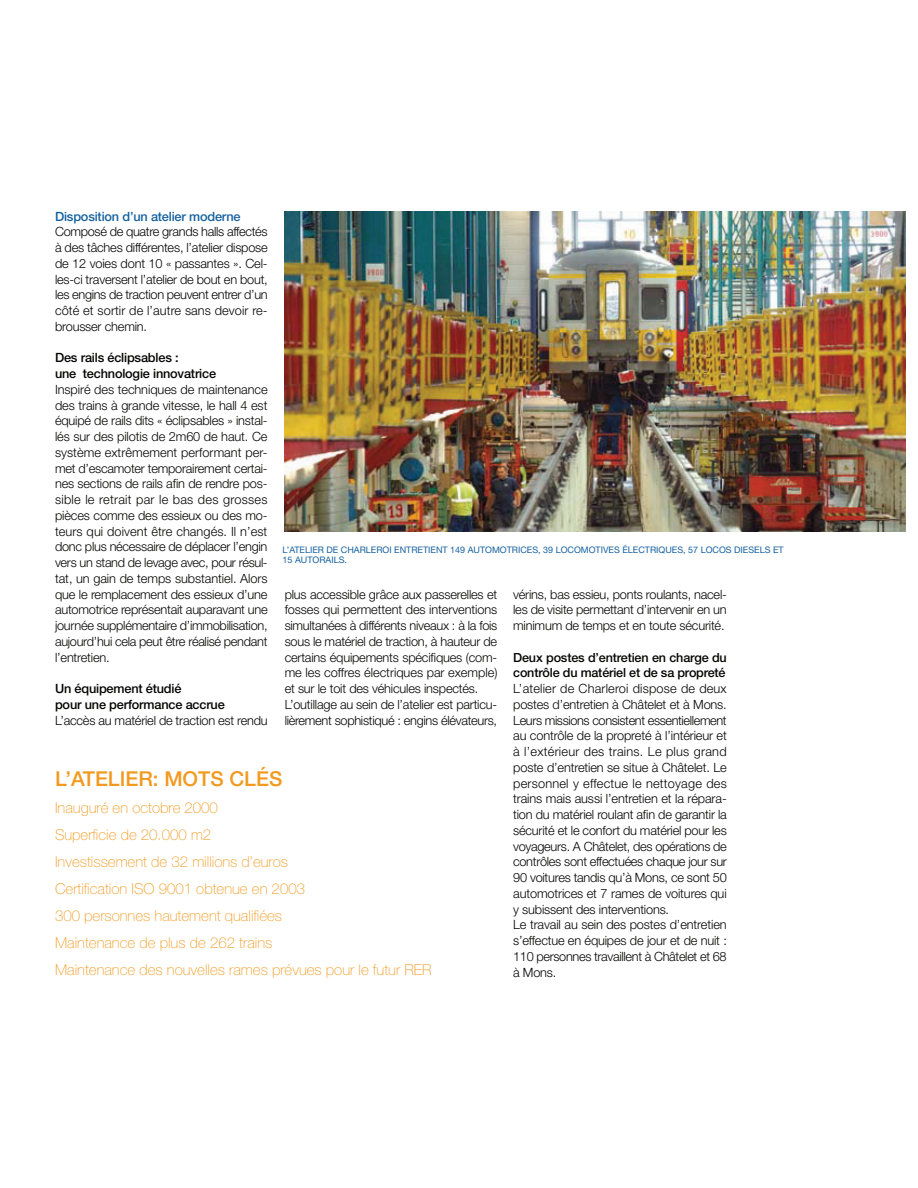
<style>
.page{position:relative;width:918px;height:1188px;background:#fff}
.page>*{position:absolute;margin:0;border:0;box-sizing:border-box;transform-origin:0 0}
.t1{font:500 20.55px "Helvetica Neue";color:#f2991e}
.t2{font:100 15px/27px "Helvetica Neue";color:#f2991e}
.t3{font:300 12.75px/15.8px "Helvetica Neue";letter-spacing:-.015em;color:#040503;text-align:justify}
.t4{font:500 12.75px/15.8px "Helvetica Neue";letter-spacing:-.015em;color:#040503}
.t5{font:500 12.75px "Helvetica Neue";letter-spacing:-.015em;color:#1561a0}
.t6{font:500 12.6px/15.8px "Helvetica Neue";letter-spacing:-.015em;color:#040503}
.t7{font:9px/10.5px "Helvetica Neue";color:#1561a0}
</style>
<div class="page">
<img style="left:285px;top:211px;width:620px;height:320px">
<p class="t5" style="left:55px;top:212px;width:187px">Disposition d’un atelier moderne</p>
<p class="t3" style="left:55px;top:225px;width:214px">Composé de quatre grands halls affectés à des tâches différentes, l’atelier dispose de 12 voies dont 10 « passantes ». Cel&shy;les-ci traversent l’atelier de bout en bout, les engins de traction peuvent entrer d’un côté et sortir de l’autre sans devoir re&shy;brousser chemin.</p>
<p class="t4" style="left:55px;top:351px;width:163px">Des rails éclipsables :<br>une technologie innovatrice</p>
<p class="t3" style="left:55px;top:383px;width:214px">Inspiré des techniques de maintenance des trains à grande vitesse, le hall 4 est équipé de rails dits « éclipsables » instal&shy;lés sur des pilotis de 2m60 de haut. Ce système extrêmement performant per&shy;met d’escamoter temporairement certai&shy;nes sections de rails afin de rendre pos&shy;sible le retrait par le bas des grosses pièces comme des essieux ou des mo&shy;teurs qui doivent être changés. Il n’est donc plus nécessaire de déplacer l’engin vers un stand de levage avec, pour résul&shy;tat, un gain de temps substantiel. Alors que le remplacement des essieux d’une automotrice représentait auparavant une journée supplémentaire d’immobilisation, aujourd’hui cela peut être réalisé pendant l’entretien.</p>
<p class="t4" style="left:55px;top:682px;width:171px">Un équipement étudié<br>pour une performance accrue</p>
<p class="t3" style="left:55px;top:713px;width:214px">L’accès au matériel de traction est rendu</p>
<p class="t7" style="left:283px;top:545px;width:503px">L’ATELIER DE CHARLEROI ENTRETIENT 149 AUTOMOTRICES, 39 LOCOMOTIVES ÉLECTRIQUES, 57 LOCOS DIESELS ET<br>15 AUTORAILS.</p>
<p class="t3" style="left:285px;top:587px;width:214px;text-align:left">plus accessible grâce aux passerelles et fosses qui permettent des interventions simultanées à différents niveaux : à la fois sous le matériel de traction, à hauteur de certains équipements spécifiques (com&shy;me les coffres électriques par exemple) et sur le toit des véhicules inspectés.<br>L’outillage au sein de l’atelier est particu&shy;lièrement sophistiqué : engins élévateurs,</p>
<p class="t3" style="left:513px;top:587px;width:215px">vérins, bas essieu, ponts roulants, nacel&shy;les de visite permettant d’intervenir en un minimum de temps et en toute sécurité.</p>
<p class="t6" style="left:513px;top:651px;width:215px">Deux postes d’entretien en charge du contrôle du matériel et de sa propreté</p>
<p class="t3" style="left:513px;top:682px;width:215px;text-align:left">L’atelier de Charleroi dispose de deux postes d’entretien à Châtelet et à Mons.<br>Leurs missions consistent essentiellement au contrôle de la propreté à l’intérieur et à l’extérieur des trains. Le plus grand poste d’entretien se situe à Châtelet. Le personnel y effectue le nettoyage des trains mais aussi l’entretien et la répara&shy;tion du matériel roulant afin de garantir la sécurité et le confort du matériel pour les voyageurs. A Châtelet, des opérations de contrôles sont effectuées chaque jour sur 90 voitures tandis qu’à Mons, ce sont 50 automotrices et 7 rames de voitures qui y subissent des interventions.<br>Le travail au sein des postes d’entretien s’effectue en équipes de jour et de nuit :<br>110 personnes travaillent à Châtelet et 68 à Mons.</p>
<h1 class="t1" style="left:55px;top:772px;width:229px">L’ATELIER: MOTS CLÉS</h1>
<p class="t2" style="left:55px;top:796px;width:378px">Inauguré en octobre 2000<br>Superficie de 20.000 m2<br>Investissement de 32 millions d’euros<br>Certification ISO 9001 obtenue en 2003<br>300 personnes hautement qualifiées<br>Maintenance de plus de 262 trains<br>Maintenance des nouvelles rames prévues pour le futur RER</p>
</div>
